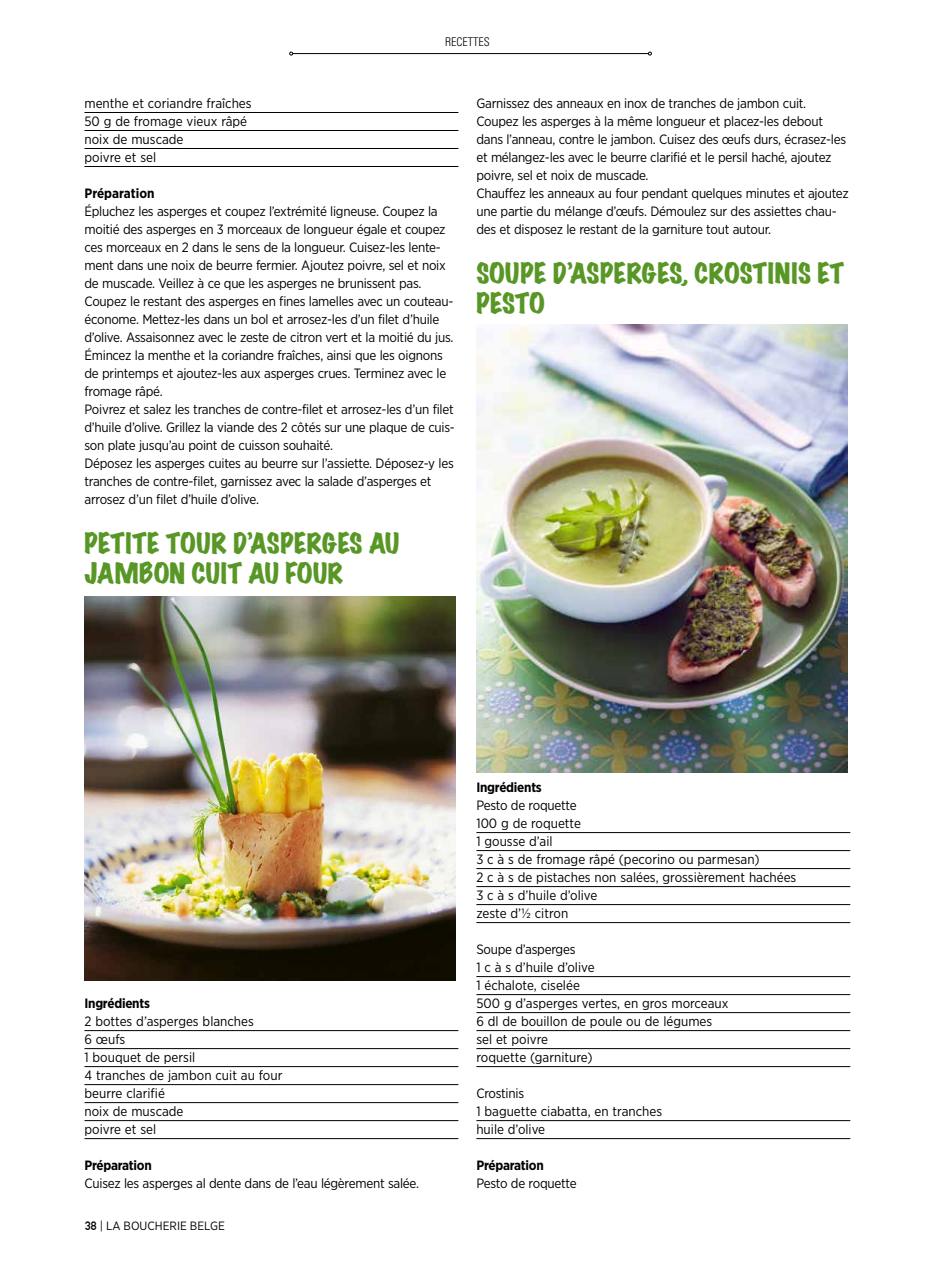
<style>
.page{position:relative;width:936px;height:1263px;background:#fff}
.page>*{position:absolute;margin:0;border:0;box-sizing:border-box;transform-origin:0 0}
.t1{font:expanded 25.5px/30.6px "Marker Felt";letter-spacing:.02em;color:#589726}
.t2{font:13.5px/18px "Gotham Narrow";letter-spacing:-.02em;color:#000}
.t3{font:13.5px/18px "Gotham Narrow";color:#000}
.t4{font:700 13.5px "Gotham Narrow";letter-spacing:-.02em;color:#000}
.t5{font:700 13.5px "Gotham Narrow";color:#000}
.t6{font:12px "Gotham Narrow";color:#000}
.t7{font:300 condensed 12px "Univers LT Std";color:#000}
.s1{font-family:"DIN Alternate";font-weight:700}
</style>
<div class="page">
<hr style="left:293px;top:53px;width:355px;height:1px;background:#000">
<hr style="left:84px;top:112px;width:374px;height:1px;background:#000">
<hr style="left:84px;top:130px;width:374px;height:1px;background:#000">
<hr style="left:84px;top:148px;width:374px;height:1px;background:#000">
<hr style="left:84px;top:166px;width:374px;height:1px;background:#000">
<hr style="left:84px;top:1030px;width:374px;height:1px;background:#000">
<hr style="left:84px;top:1048px;width:374px;height:1px;background:#000">
<hr style="left:84px;top:1066px;width:374px;height:1px;background:#000">
<hr style="left:84px;top:1084px;width:374px;height:1px;background:#000">
<hr style="left:84px;top:1102px;width:374px;height:1px;background:#000">
<hr style="left:84px;top:1120px;width:374px;height:1px;background:#000">
<hr style="left:84px;top:1138px;width:374px;height:1px;background:#000">
<hr style="left:476px;top:832px;width:374px;height:1px;background:#000">
<hr style="left:476px;top:850px;width:374px;height:1px;background:#000">
<hr style="left:476px;top:868px;width:374px;height:1px;background:#000">
<hr style="left:476px;top:886px;width:374px;height:1px;background:#000">
<hr style="left:476px;top:904px;width:374px;height:1px;background:#000">
<hr style="left:476px;top:922px;width:374px;height:1px;background:#000">
<hr style="left:476px;top:976px;width:374px;height:1px;background:#000">
<hr style="left:476px;top:994px;width:374px;height:1px;background:#000">
<hr style="left:476px;top:1012px;width:374px;height:1px;background:#000">
<hr style="left:476px;top:1030px;width:374px;height:1px;background:#000">
<hr style="left:476px;top:1048px;width:374px;height:1px;background:#000">
<hr style="left:476px;top:1066px;width:374px;height:1px;background:#000">
<hr style="left:476px;top:1120px;width:374px;height:1px;background:#000">
<hr style="left:476px;top:1138px;width:374px;height:1px;background:#000">
<img style="left:84px;top:596px;width:371px;height:384px">
<img style="left:476px;top:325px;width:371px;height:447px">
<p class="t7" style="left:445px;top:35px;width:46px">RECETTES</p>
<p class="t3" style="left:84px;top:94px;width:169px">menthe et coriandre fraîches<br>50 g de fromage vieux râpé noix de muscade<br>poivre et sel</p>
<p class="t5" style="left:84px;top:185px;width:72px">Préparation</p>
<p class="t2" style="left:84px;top:202px;width:372px">Épluchez les asperges et coupez l’extrémité ligneuse. Coupez la moitié des asperges en 3 morceaux de longueur égale et coupez ces morceaux en 2 dans le sens de la longueur. Cuisez-les lente&shy;ment dans une noix de beurre fermier. Ajoutez poivre, sel et noix de muscade. Veillez à ce que les asperges ne brunissent pas.<br>Coupez le restant des asperges en fines lamelles avec un couteau&shy;économe. Mettez-les dans un bol et arrosez-les d’un filet d’huile d’olive. Assaisonnez avec le zeste de citron vert et la moitié du jus.<br>Émincez la menthe et la coriandre fraîches, ainsi que les oignons de printemps et ajoutez-les aux asperges crues. Terminez avec le fromage râpé.<br>Poivrez et salez les tranches de contre-filet et arrosez-les d’un filet d’huile d’olive. Grillez la viande des 2 côtés sur une plaque de cuis&shy;son plate jusqu’au point de cuisson souhaité.<br>Déposez les asperges cuites au beurre sur l’assiette. Déposez-y les tranches de contre-filet, garnissez avec la salade d’asperges et arrosez d’un filet d’huile d’olive.</p>
<h1 class="t1" style="left:84px;top:527px;width:316px">PETITE TOUR D’ASPERGES AU<br>JAMBON CUIT AU FOUR</h1>
<p class="t2" style="left:476px;top:94px;width:374px">Garnissez des anneaux en inox de tranches de jambon cuit.<br>Coupez les asperges à la même longueur et placez-les debout dans l’anneau, contre le jambon. Cuisez des œufs durs, écrasez-les et mélangez-les avec le beurre clarifié et le persil haché, ajoutez poivre, sel et noix de muscade.<br>Chauffez les anneaux au four pendant quelques minutes et ajoutez une partie du mélange d’œufs. Démoulez sur des assiettes chau&shy;des et disposez le restant de la garniture tout autour.</p>
<h1 class="t1" style="left:476px;top:257px;width:369px">SOUPE D’ASPERGES, CROSTINIS ET<br>PESTO</h1>
<p class="t4" style="left:84px;top:995px;width:67px">Ingrédients</p>
<p class="t3" style="left:84px;top:1012px;width:199px">2 bottes d’asperges blanches<br>6 œufs<br>1 bouquet de persil<br>4 tranches de jambon cuit au four beurre clarifié<br>noix de muscade<br>poivre et sel</p>
<p class="t4" style="left:84px;top:1157px;width:69px">Préparation</p>
<p class="t2" style="left:84px;top:1174px;width:336px">Cuisez les asperges al dente dans de l’eau légèrement salée.</p>
<p class="t6" style="left:85px;top:1218px;width:141px"><span class="s1">38</span> | LA BOUCHERIE BELGE</p>
<p class="t4" style="left:476px;top:779px;width:67px">Ingrédients</p>
<p class="t3" style="left:476px;top:796px;width:321px">Pesto de roquette<br>100 g de roquette<br>1 gousse d’ail<br>3 c à s de fromage râpé (pecorino ou parmesan)<br>2 c à s de pistaches non salées, grossièrement hachées<br>3 c à s d’huile d’olive<br>zeste d’½ citron</p>
<p class="t3" style="left:476px;top:940px;width:254px">Soupe d’asperges<br>1 c à s d’huile d’olive<br>1 échalote, ciselée<br>500 g d’asperges vertes, en gros morceaux<br>6 dl de bouillon de poule ou de légumes sel et poivre<br>roquette (garniture)</p>
<p class="t3" style="left:476px;top:1084px;width:187px">Crostinis<br>1 baguette ciabatta, en tranches huile d’olive</p>
<p class="t4" style="left:476px;top:1157px;width:69px">Préparation</p>
<p class="t2" style="left:476px;top:1174px;width:102px">Pesto de roquette</p>
</div>
